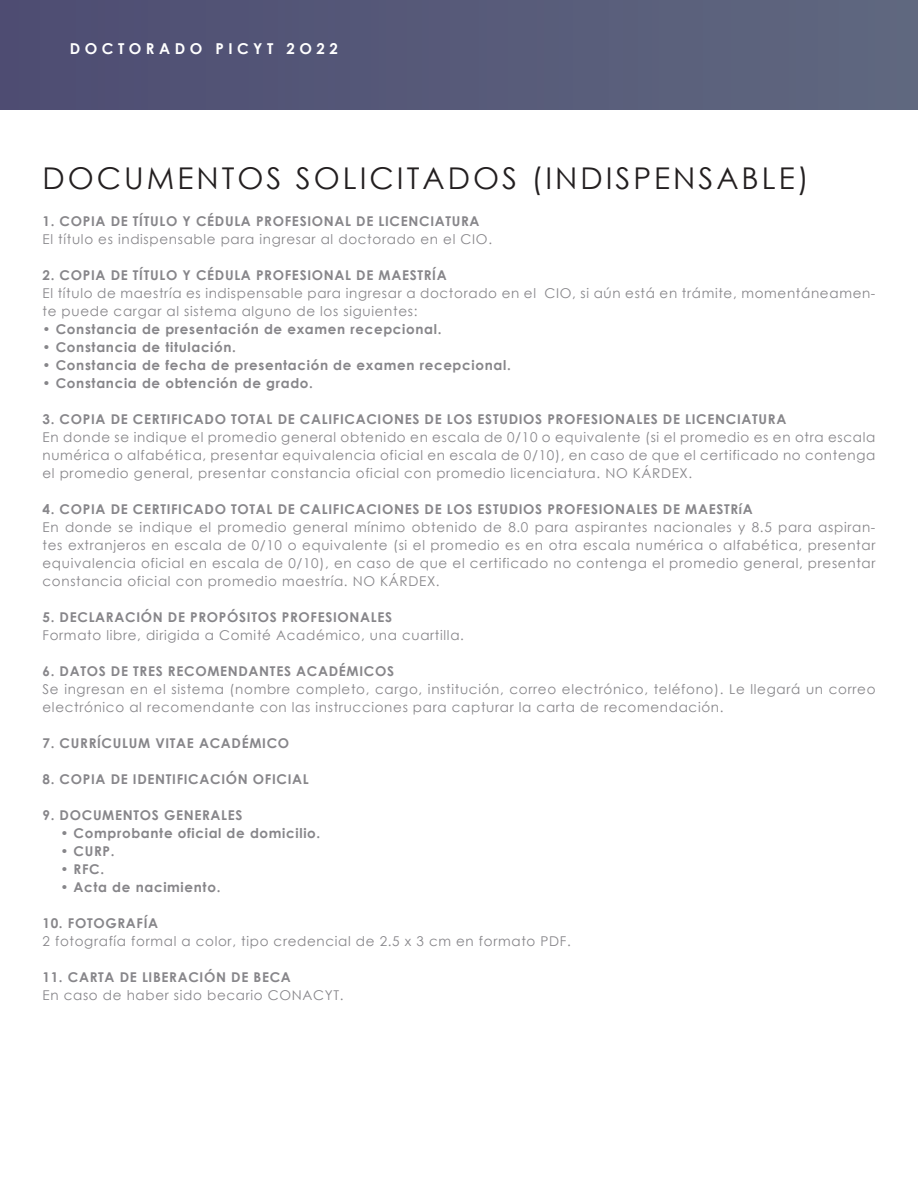
<style>
.page{position:relative;width:918px;height:1188px;background:#fff}
.page>*{position:absolute;margin:0;border:0;box-sizing:border-box;transform-origin:0 0}
.t1{font:30px "Century Gothic";letter-spacing:.1em;color:#231f20}
.t2{font:700 15px "Century Gothic";letter-spacing:.3em;color:#fff}
.t3{font:13.5px/18px "Century Gothic";letter-spacing:.05em;color:#87868a}
.t4{font:700 13.5px "Century Gothic";letter-spacing:.05em;color:#87868a}
</style>
<div class="page">
<div style="left:0;top:0;width:918px;height:109px;background:linear-gradient(to right,#4e4c72,#606880)"></div>
<p class="t2" style="left:70px;top:37px;width:270px">DOCTORADO PICYT 2O22</p>
<p class="t1" style="left:43px;top:157px;width:768px">DOCUMENTOS SOLICITADOS (INDISPENSABLE)</p>
<p class="t4" style="left:43px;top:211px;width:439px">1. COPIA DE TÍTULO Y CÉDULA PROFESIONAL DE LICENCIATURA</p>
<p class="t3" style="left:43px;top:230px;width:451px">El título es indispensable para ingresar al doctorado en el CIO.</p>
<p class="t4" style="left:43px;top:265px;width:406px">2. COPIA DE TÍTULO Y CÉDULA PROFESIONAL DE MAESTRÍA</p>
<p class="t3" style="left:43px;top:284px;width:834px">El título de maestría es indispensable para ingresar a doctorado en el CIO, si aún está en trámite, momentáneamen&shy;te puede cargar al sistema alguno de los siguientes:</p>
<p class="t4" style="left:43px;top:319px;width:401px">• Constancia de presentación de examen recepcional.</p>
<p class="t4" style="left:43px;top:337px;width:195px">• Constancia de titulación.</p>
<p class="t4" style="left:43px;top:355px;width:470px">• Constancia de fecha de presentación de examen recepcional.</p>
<p class="t4" style="left:43px;top:373px;width:272px">• Constancia de obtención de grado.</p>
<p class="t4" style="left:43px;top:409px;width:745px">3. COPIA DE CERTIFICADO TOTAL DE CALIFICACIONES DE LOS ESTUDIOS PROFESIONALES DE LICENCIATURA</p>
<p class="t3" style="left:43px;top:428px;width:834px;text-align:justify">En donde se indique el promedio general obtenido en escala de 0/10 o equivalente (si el promedio es en otra escala numérica o alfabética, presentar equivalencia oficial en escala de 0/10), en caso de que el certificado no contenga el promedio general, presentar constancia oficial con promedio licenciatura. NO KÁRDEX.</p>
<p class="t4" style="left:43px;top:499px;width:712px">4. COPIA DE CERTIFICADO TOTAL DE CALIFICACIONES DE LOS ESTUDIOS PROFESIONALES DE MAESTRíA</p>
<p class="t3" style="left:43px;top:518px;width:835px;text-align:justify">En donde se indique el promedio general mínimo obtenido de 8.0 para aspirantes nacionales y 8.5 para aspiran&shy;tes extranjeros en escala de 0/10 o equivalente (si el promedio es en otra escala numérica o alfabética, presentar equivalencia oficial en escala de 0/10), en caso de que el certificado no contenga el promedio general, presentar constancia oficial con promedio maestría. NO KÁRDEX.</p>
<p class="t4" style="left:43px;top:607px;width:351px">5. DECLARACIÓN DE PROPÓSITOS PROFESIONALES</p>
<p class="t3" style="left:43px;top:626px;width:423px">Formato libre, dirigida a Comité Académico, una cuartilla.</p>
<p class="t4" style="left:43px;top:661px;width:353px">6. DATOS DE TRES RECOMENDANTES ACADÉMICOS</p>
<p class="t3" style="left:43px;top:680px;width:835px">Se ingresan en el sistema (nombre completo, cargo, institución, correo electrónico, teléfono). Le llegará un correo electrónico al recomendante con las instrucciones para capturar la carta de recomendación.</p>
<p class="t4" style="left:43px;top:733px;width:248px">7. CURRÍCULUM VITAE ACADÉMICO</p>
<p class="t4" style="left:43px;top:769px;width:268px">8. COPIA DE IDENTIFICACIÓN OFICIAL</p>
<p class="t4" style="left:43px;top:805px;width:202px">9. DOCUMENTOS GENERALES</p>
<p class="t4" style="left:60px;top:823px;width:262px">• Comprobante oficial de domicilio.</p>
<p class="t4" style="left:60px;top:841px;width:56px">• CURP.</p>
<p class="t4" style="left:60px;top:859px;width:45px">• RFC.</p>
<p class="t4" style="left:60px;top:877px;width:162px">• Acta de nacimiento.</p>
<p class="t4" style="left:43px;top:913px;width:117px">10. FOTOGRAFÍA</p>
<p class="t3" style="left:43px;top:932px;width:530px">2 fotografía formal a color, tipo credencial de 2.5 x 3 cm en formato PDF.</p>
<p class="t4" style="left:43px;top:967px;width:250px">11. CARTA DE LIBERACIÓN DE BECA</p>
<p class="t3" style="left:43px;top:986px;width:303px">En caso de haber sido becario CONACYT.</p>
</div>
